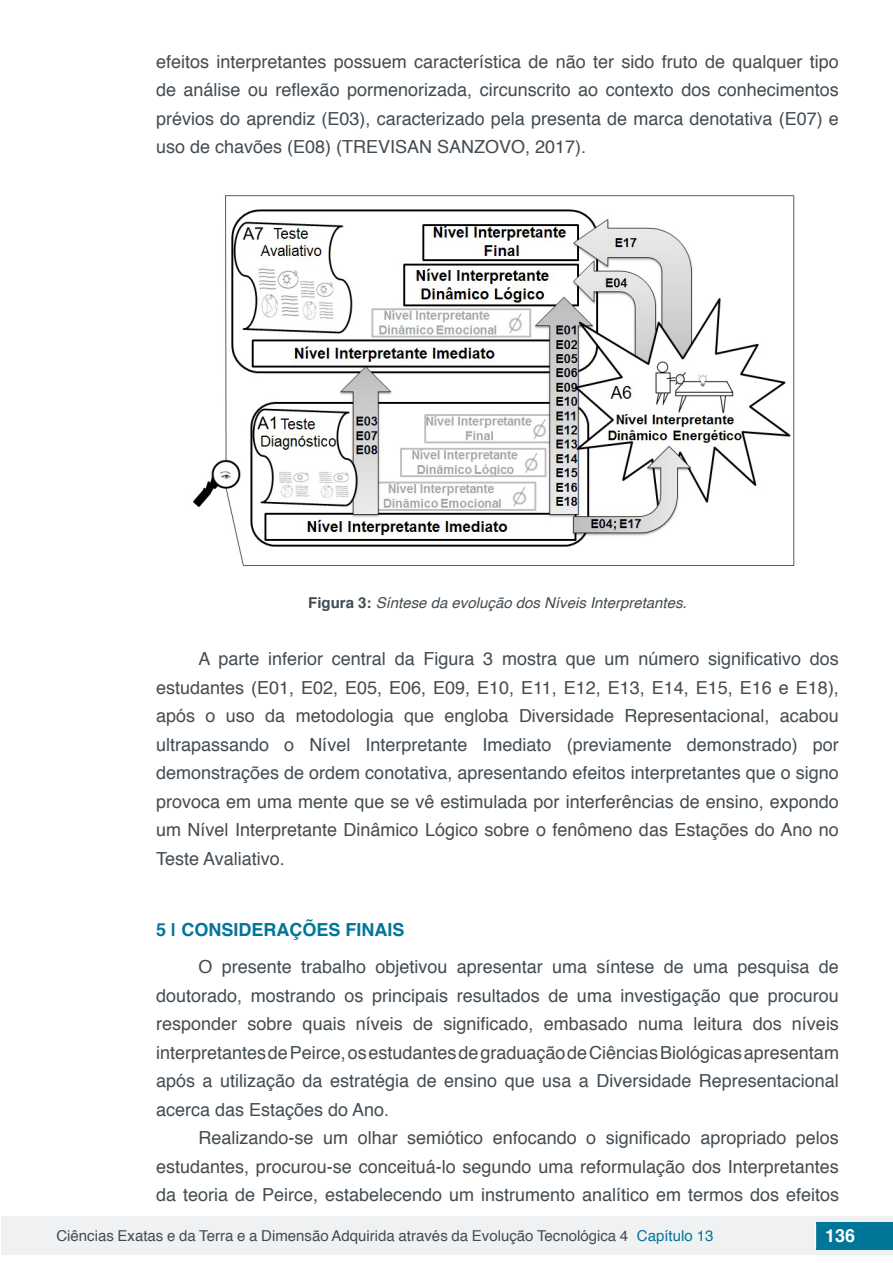
<style>
.page{position:relative;width:893px;height:1263px;background:#fff}
.page>*{position:absolute;margin:0;border:0;box-sizing:border-box;transform-origin:0 0}
.t1{font:18px/28.5px "Helvetica";color:#434c52;text-align:justify}
.t2{font:700 18px "Helvetica";color:#007699}
.t3{font:700 18px "Helvetica";color:#fff}
.t4{font:15px "Helvetica";color:#434c52}
.t5{font:italic 15px "Helvetica";color:#434c52}
.s1{font-weight:700;font-style:normal}
.s2{color:#007699}
</style>
<div class="page">
<div style="left:1px;top:1216px;width:891px;height:38px;background:#f0f1f2"></div>
<div style="left:816px;top:1222px;width:77px;height:27px;background:#007699"></div>
<svg style="left:815px;top:1224px;width:1px;height:24px"></svg>
<img style="left:193px;top:195px;width:602px;height:371px">
<p class="t1" style="left:156px;top:47px;width:684px">efeitos interpretantes possuem característica de não ter sido fruto de qualquer tipo de análise ou reflexão pormenorizada, circunscrito ao contexto dos conhecimentos prévios do aprendiz (E03), caracterizado pela presenta de marca denotativa (E07) e uso de chavões (E08) (TREVISAN SANZOVO, 2017).</p>
<p class="t5" style="left:308px;top:591px;width:380px"><span class="s1">Figura 3:</span> Síntese da evolução dos Níveis Interpretantes.</p>
<p class="t1" style="left:156px;top:645px;width:684px;text-indent:43px">A parte inferior central da Figura 3 mostra que um número significativo dos estudantes (E01, E02, E05, E06, E09, E10, E11, E12, E13, E14, E15, E16 e E18), após o uso da metodologia que engloba Diversidade Representacional, acabou ultrapassando o Nível Interpretante Imediato (previamente demonstrado) por demonstrações de ordem conotativa, apresentando efeitos interpretantes que o signo provoca em uma mente que se vê estimulada por interferências de ensino, expondo um Nível Interpretante Dinâmico Lógico sobre o fenômeno das Estações do Ano no Teste Avaliativo.</p>
<p class="t2" style="left:156px;top:915px;width:250px">5 | CONSIDERAÇÕES FINAIS</p>
<p class="t1" style="left:156px;top:953px;width:684px;text-indent:43px">O presente trabalho objetivou apresentar uma síntese de uma pesquisa de doutorado, mostrando os principais resultados de uma investigação que procurou responder sobre quais níveis de significado, embasado numa leitura dos níveis interpretantes de Peirce, os estudantes de graduação de Ciências Biológicas apresentam após a utilização da estratégia de ensino que usa a Diversidade Representacional acerca das Estações do Ano.</p>
<p class="t1" style="left:156px;top:1124px;width:684px;text-indent:43px">Realizando-se um olhar semiótico enfocando o significado apropriado pelos estudantes, procurou-se conceituá-lo segundo uma reformulação dos Interpretantes da teoria de Peirce, estabelecendo um instrumento analítico em termos dos efeitos</p>
<p class="t4" style="left:56px;top:1224px;width:659px">Ciências Exatas e da Terra e a Dimensão Adquirida através da Evolução Tecnológica 4 <span class="s2">Capítulo 13</span></p>
<p class="t3" style="left:825px;top:1221px;width:32px">136</p>
</div>
